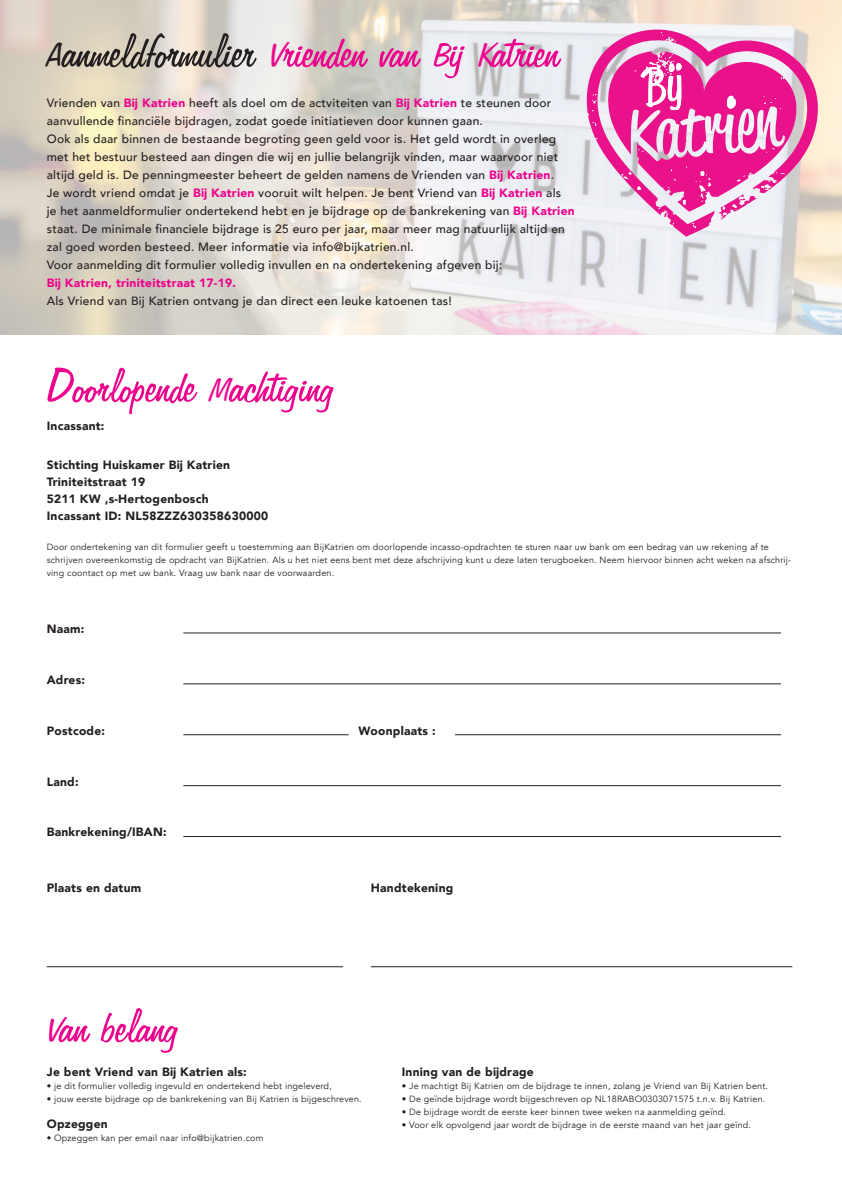
<style>
.page{position:relative;width:842px;height:1191px;background:#fff}
.page>*{position:absolute;margin:0;border:0;box-sizing:border-box;transform-origin:0 0}
.t1{font:54px "Freehand 575 BT Regular B";color:#ed028c}
.t2{font:500 12px/18px "Avenir";letter-spacing:.02em;color:#231f20}
.t3{font:900 12px/17px "Avenir";letter-spacing:.02em;color:#231f20}
.t4{font:900 12px "Avenir";letter-spacing:.02em;color:#ed028c}
.t5{font:9px/13px "Avenir";letter-spacing:.02em;color:#231f20}
.s1{font-size:37.8px;color:#231f20}
.s2{color:#231f20}
.s3{font-size:37.8px}
.s4{font-weight:900;color:#ed028c}
</style>
<div class="page">
<img style="left:0;top:0;width:842px;height:334px">
<svg style="left:587px;top:30px;width:231px;height:207px"></svg>
<svg style="left:592px;top:122px;width:4px;height:4px"></svg>
<svg style="left:592px;top:94px;width:5px;height:10px"></svg>
<svg style="left:661px;top:32px;width:6px;height:8px"></svg>
<svg style="left:607px;top:51px;width:190px;height:177px"></svg>
<hr style="left:183px;top:632px;width:598px;height:1px;background:#231f20">
<hr style="left:183px;top:836px;width:598px;height:1px;background:#231f20">
<hr style="left:183px;top:683px;width:598px;height:1px;background:#231f20">
<hr style="left:183px;top:785px;width:598px;height:1px;background:#231f20">
<hr style="left:183px;top:734px;width:166px;height:1px;background:#231f20">
<hr style="left:455px;top:734px;width:326px;height:1px;background:#231f20">
<hr style="left:47px;top:966px;width:296px;height:1px;background:#231f20">
<hr style="left:371px;top:966px;width:421px;height:1px;background:#231f20">
<h1 class="t1" style="left:47px;top:23px;width:515px"><span class="s1">A</span><span class="s2">anmeldformulier</span> <span class="s3">V</span>rienden van <span class="s3">B</span>ij <span class="s3">K</span>atrien</h1>
<p class="t2" style="left:47px;top:93px;width:529px">Vrienden van <span class="s4">Bij Katrien</span> heeft als doel om de actviteiten van <span class="s4">Bij Katrien</span> te steunen door aanvullende financiële bijdragen, zodat goede initiatieven door kunnen gaan.<br>Ook als daar binnen de bestaande begroting geen geld voor is. Het geld wordt in overleg met het bestuur besteed aan dingen die wij en jullie belangrijk vinden, maar waarvoor niet altijd geld is. De penningmeester beheert de gelden namens de Vrienden van <span class="s4">Bij Katrien</span>.<br>Je wordt vriend omdat je <span class="s4">Bij Katrien</span> vooruit wilt helpen. Je bent Vriend van <span class="s4">Bij Katrien</span> als<br>je het aanmeldformulier ondertekend hebt en je bijdrage op de bankrekening van <span class="s4">Bij Katrien </span>staat. De minimale financiele bijdrage is 25 euro per jaar, maar meer mag natuurlijk altijd en zal goed worden besteed. Meer informatie via info@bijkatrien.nl.<br>Voor aanmelding dit formulier volledig invullen en na ondertekening afgeven bij:</p>
<p class="t4" style="left:47px;top:272px;width:191px">Bij Katrien, triniteitstraat 17-19.</p>
<p class="t2" style="left:47px;top:291px;width:406px">Als Vriend van Bij Katrien ontvang je dan direct een leuke katoenen tas!</p>
<h1 class="t1" style="left:47px;top:358px;width:290px">Doorlopende <span class="s3">M</span>achtiging</h1>
<p class="t3" style="left:47px;top:417px;width:59px">Incassant:</p>
<p class="t3" style="left:47px;top:455px;width:223px">Stichting Huiskamer Bij Katrien<br>Triniteitstraat 19<br>5211 KW ‚s-Hertogenbosch<br>Incassant ID: NL58ZZZ630358630000</p>
<p class="t5" style="left:47px;top:541px;width:746px">Door ondertekening van dit formulier geeft u toestemming aan BijKatrien om doorlopende incasso-opdrachten te sturen naar uw bank om een bedrag van uw rekening af te schrijven overeenkomstig de opdracht van BijKatrien. Als u het niet eens bent met deze afschrijving kunt u deze laten terugboeken. Neem hiervoor binnen acht weken na afschrij&shy;ving coontact op met uw bank. Vraag uw bank naar de voorwaarden.</p>
<p class="t3" style="left:47px;top:620px;width:39px">Naam:</p>
<p class="t3" style="left:47px;top:671px;width:40px">Adres:</p>
<p class="t3" style="left:47px;top:721px;width:60px">Postcode:</p>
<p class="t3" style="left:359px;top:721px;width:79px">Woonplaats :</p>
<p class="t3" style="left:47px;top:772px;width:33px">Land:</p>
<p class="t3" style="left:47px;top:823px;width:121px">Bankrekening/IBAN:</p>
<p class="t3" style="left:47px;top:879px;width:96px">Plaats en datum</p>
<p class="t3" style="left:371px;top:879px;width:84px">Handtekening</p>
<h1 class="t1" style="left:47px;top:998px;width:135px"><span class="s3">V</span>an belang</h1>
<p class="t3" style="left:47px;top:1062px;width:202px">Je bent Vriend van Bij Katrien als:</p>
<p class="t5" style="left:47px;top:1079px;width:287px">• je dit formulier volledig ingevuld en ondertekend hebt ingeleverd,</p>
<p class="t5" style="left:47px;top:1092px;width:316px">• jouw eerste bijdrage op de bankrekening van Bij Katrien is bijgeschreven.</p>
<p class="t3" style="left:47px;top:1114px;width:63px">Opzeggen</p>
<p class="t5" style="left:47px;top:1131px;width:218px">• Opzeggen kan per email naar info@bijkatrien.com</p>
<p class="t3" style="left:402px;top:1062px;width:133px">Inning van de bijdrage</p>
<p class="t5" style="left:402px;top:1079px;width:368px">• Je machtigt Bij Katrien om de bijdrage te innen, zolang je Vriend van Bij Katrien bent.</p>
<p class="t5" style="left:402px;top:1092px;width:365px">• De geïnde bijdrage wordt bijgeschreven op NL18RABO0303071575 t.n.v. Bij Katrien.</p>
<p class="t5" style="left:402px;top:1105px;width:326px">• De bijdrage wordt de eerste keer binnen twee weken na aanmelding geïnd.</p>
<p class="t5" style="left:402px;top:1118px;width:351px">• Voor elk opvolgend jaar wordt de bijdrage in de eerste maand van het jaar geïnd.</p>
</div>
